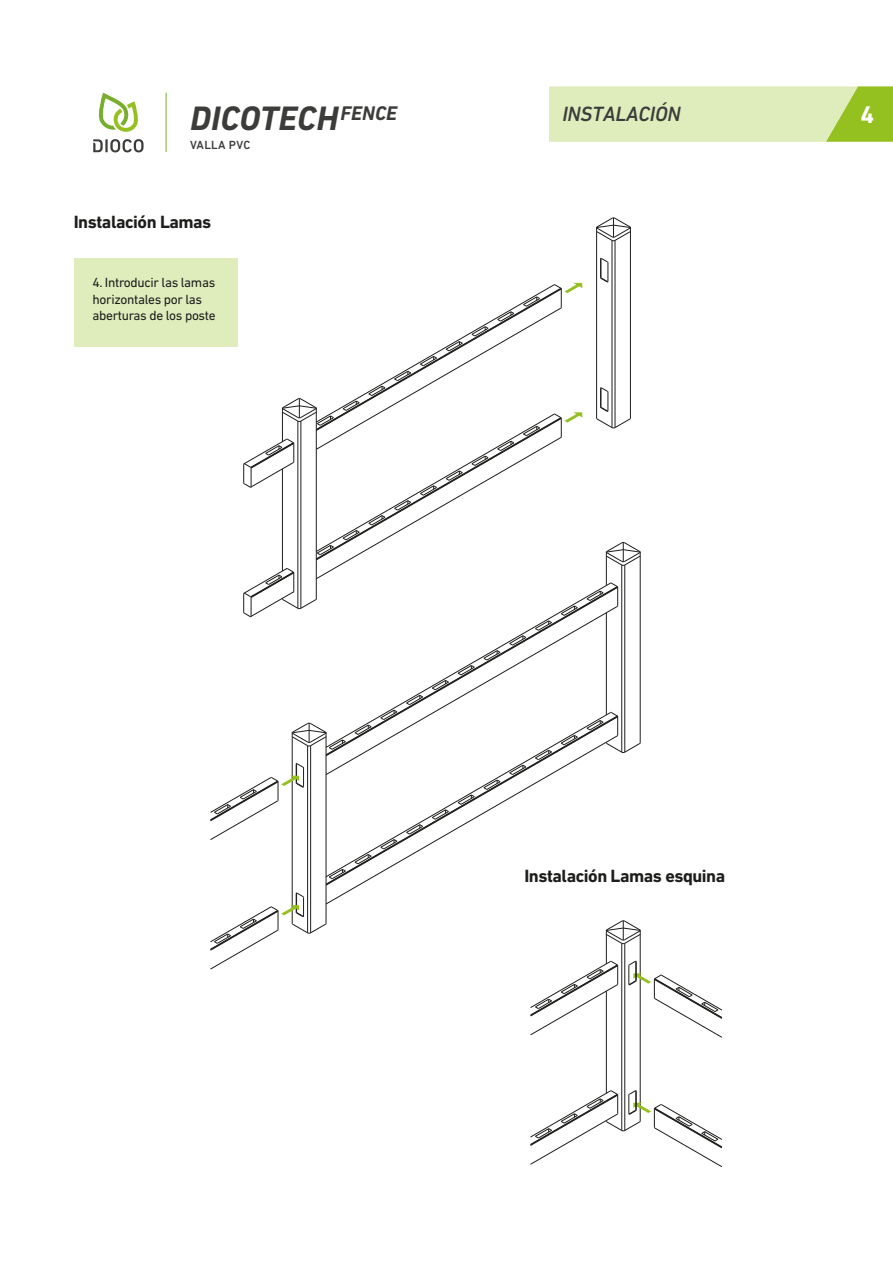
<style>
.page{position:relative;width:893px;height:1263px;background:#fff}
.page>*{position:absolute;margin:0;border:0;box-sizing:border-box;transform-origin:0 0}
.t1{font:italic 700 34.5px "DIN Next LT Pro";color:#3c3c3b}
.t2{font:700 24.6px "DIN Next LT Pro";color:#fff}
.t3{font:italic 500 21px "DIN Next LT Pro";letter-spacing:-.01em;color:#3c3c3b}
.t4{font:700 18px "DIN Next LT Pro";letter-spacing:-.025em;color:#1d1d1b}
.t5{font:13.5px/16.2px "DIN Next LT Pro";letter-spacing:-.025em;color:#1d1d1b}
.t6{font:500 12px "DIN Next LT Pro";letter-spacing:.025em;color:#3c3c3b}
</style>
<div class="page">
<div style="left:74px;top:258px;width:163px;height:88px;background:#dfecbc"></div>
<svg style="left:549px;top:86px;width:344px;height:56px;background:#d4e6a6"></svg>
<hr style="left:612px;top:240px;width:1px;height:188px;background:#1e1e1c">
<hr style="left:615px;top:240px;width:1px;height:188px;background:#1e1e1c">
<hr style="left:596px;top:231px;width:1px;height:187px;background:#1e1e1c">
<hr style="left:630px;top:231px;width:1px;height:187px;background:#1e1e1c">
<svg style="left:596px;top:217px;width:35px;height:24px"></svg>
<hr style="left:307px;top:746px;width:1px;height:187px;background:#1e1e1c">
<hr style="left:310px;top:746px;width:1px;height:187px;background:#1e1e1c">
<hr style="left:292px;top:736px;width:1px;height:187px;background:#1e1e1c">
<svg style="left:210px;top:892px;width:117px;height:78px"></svg>
<svg style="left:210px;top:257px;width:431px;height:622px"></svg>
<hr style="left:621px;top:943px;width:1px;height:187px;background:#1e1e1c">
<hr style="left:624px;top:943px;width:1px;height:187px;background:#1e1e1c">
<hr style="left:640px;top:934px;width:1px;height:187px;background:#1e1e1c">
<hr style="left:606px;top:934px;width:1px;height:30px;background:#1e1e1c">
<hr style="left:606px;top:991px;width:1px;height:102px;background:#1e1e1c">
<svg style="left:530px;top:960px;width:88px;height:76px"></svg>
<svg style="left:606px;top:920px;width:35px;height:24px"></svg>
<svg style="left:628px;top:960px;width:95px;height:78px"></svg>
<svg style="left:530px;top:1090px;width:193px;height:77px"></svg>
<hr style="left:166px;top:93px;width:1px;height:59px;background:#77ae2b">
<svg style="left:99px;top:93px;width:39px;height:39px"></svg>
<svg style="left:93px;top:139px;width:51px;height:13px"></svg>
<h1 class="t1" style="left:190px;top:98px;width:209px">DICOTECH<sup>FENCE</sup></h1>
<p class="t6" style="left:190px;top:138px;width:62px">VALLA PVC</p>
<h3 class="t4" style="left:74px;top:216px;width:139px">Instalación Lamas</h3>
<p class="t5" style="left:93px;top:275px;width:125px">4. Introducir las lamas horizontales por las aberturas de los poste</p>
<h3 class="t3" style="left:562px;top:102px;width:120px">INSTALACIÓN</h3>
<h2 class="t2" style="left:861px;top:106px;width:15px">4</h2>
<h3 class="t4" style="left:524px;top:869px;width:202px">Instalación Lamas esquina</h3>
</div>
